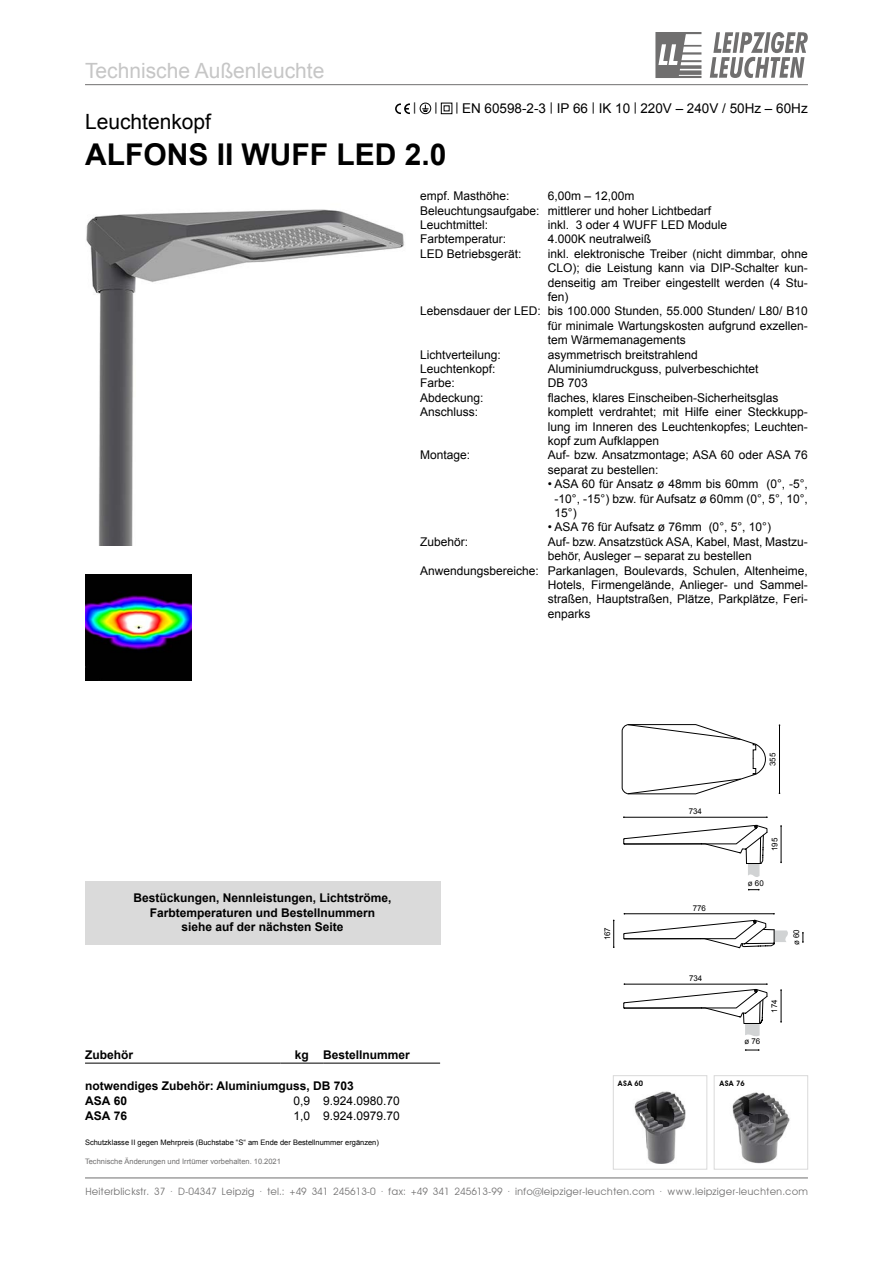
<style>
.page{position:relative;width:893px;height:1263px;background:#fff}
.page>*{position:absolute;margin:0;border:0;box-sizing:border-box;transform-origin:0 0}
.t1{font:700 30px "Arial";color:#000}
.t2{font:21px "Arial";color:#c6c6c6}
.t3{font:21px "Arial";color:#000}
.t4{font:13.5px "Arial";color:#000}
.t5{font:12px/14.4px "Arial";color:#000}
.t6{font:700 12px/14.4px "Arial";color:#000}
.t7{font:10.2px "Avant Garde";color:#706f6f}
.t8{font:7.95px "Arial";color:#000}
.t9{font:7.5px "Arial";color:#000}
.t10{font:7.5px "Arial";color:#706f6f}
.t11{font:600 7.5px "Avant Garde";color:#000}
.s1{font-size:12px}
</style>
<div class="page">
<hr style="left:85px;top:1177px;width:723px;height:1px;background:#706f6f">
<hr style="left:85px;top:84px;width:723px;height:1px;background:#706f6f">
<svg style="left:655px;top:32px;width:46px;height:46px"></svg>
<svg style="left:710px;top:32px;width:98px;height:46px"></svg>
<svg style="left:395px;top:103px;width:15px;height:11px"></svg>
<svg style="left:419px;top:102px;width:12px;height:12px"></svg>
<div style="left:441px;top:103px;width:11px;height:11px;border:1px solid #000"></div>
<svg style="left:444px;top:105px;width:5px;height:6px"></svg>
<img style="left:86px;top:209px;width:319px;height:336px">
<img style="left:85px;top:574px;width:106px;height:106px">
<img style="left:732px;top:1092px;width:58px;height:72px">
<div style="left:714px;top:1075px;width:94px;height:94px;border:1px solid #dadada"></div>
<img style="left:634px;top:1091px;width:52px;height:73px">
<div style="left:613px;top:1075px;width:94px;height:94px;border:1px solid #dadada"></div>
<hr style="left:781px;top:826px;width:1px;height:36px;background:#000">
<hr style="left:624px;top:817px;width:143px;height:1px;background:#000">
<svg style="left:623px;top:825px;width:144px;height:52px"></svg>
<hr style="left:781px;top:990px;width:1px;height:32px;background:#000">
<hr style="left:779px;top:725px;width:1px;height:68px;background:#000">
<svg style="left:622px;top:724px;width:144px;height:70px"></svg>
<hr style="left:624px;top:913px;width:150px;height:1px;background:#000">
<svg style="left:623px;top:920px;width:165px;height:28px"></svg>
<svg style="left:748px;top:889px;width:12px;height:1px"></svg>
<svg style="left:802px;top:932px;width:2px;height:11px"></svg>
<svg style="left:613px;top:920px;width:1px;height:28px"></svg>
<svg style="left:745px;top:1049px;width:14px;height:2px"></svg>
<svg style="left:623px;top:983px;width:145px;height:54px"></svg>
<hr style="left:85px;top:1063px;width:196px;height:1px;background:#000">
<hr style="left:281px;top:1063px;width:42px;height:1px;background:#000">
<hr style="left:323px;top:1063px;width:117px;height:1px;background:#000">
<div style="left:85px;top:881px;width:355px;height:63px;background:#dadada"></div>
<h2 class="t2" style="left:85px;top:57px;width:241px">Technische Außenleuchte</h2>
<p class="t5" style="left:413px;top:100px;width:5px">|</p>
<p class="t5" style="left:434px;top:100px;width:5px">|</p>
<p class="t4" style="left:456px;top:100px;width:354px"><span class="s1">|</span> EN 60598-2-3 <span class="s1">|</span> IP 66 <span class="s1">|</span> IK 10 <span class="s1">|</span> 220V – 240V / 50Hz – 60Hz</p>
<h2 class="t3" style="left:85px;top:107px;width:128px">Leuchtenkopf</h2>
<h1 class="t1" style="left:85px;top:134px;width:363px">ALFONS II WUFF LED 2.0</h1>
<p class="t5" style="left:420px;top:189px;width:91px">empf. Masthöhe:</p>
<p class="t5" style="left:420px;top:189px;width:292px;text-indent:128px">6,00m – 12,00m<br>Beleuchtungsaufgabe: mittlerer und hoher Lichtbedarf<br>Leuchtmittel:</p>
<p class="t5" style="left:548px;top:218px;width:181px">inkl. 3 oder 4 WUFF LED Module</p>
<p class="t5" style="left:420px;top:232px;width:88px">Farbtemperatur:</p>
<p class="t5" style="left:548px;top:232px;width:105px">4.000K neutralweiß</p>
<p class="t5" style="left:420px;top:246px;width:103px">LED Betriebsgerät:</p>
<p class="t5" style="left:548px;top:246px;width:262px">inkl. elektronische Treiber (nicht dimmbar, ohne</p>
<p class="t5" style="left:548px;top:261px;width:262px">CLO); die Leistung kann via DIP-Schalter kun-</p>
<p class="t5" style="left:548px;top:275px;width:262px">denseitig am Treiber eingestellt werden (4 Stu-</p>
<p class="t5" style="left:548px;top:290px;width:22px">fen)</p>
<p class="t5" style="left:420px;top:304px;width:389px">Lebensdauer der LED: bis 100.000 Stunden, 55.000 Stunden/ L80/ B10</p>
<p class="t5" style="left:548px;top:318px;width:262px">für minimale Wartungskosten aufgrund exzellen-</p>
<p class="t5" style="left:548px;top:333px;width:140px">tem Wärmemanagements</p>
<p class="t5" style="left:420px;top:347px;width:82px">Lichtverteilung:</p>
<p class="t5" style="left:548px;top:347px;width:152px">asymmetrisch breitstrahlend</p>
<p class="t5" style="left:420px;top:362px;width:77px">Leuchtenkopf:</p>
<p class="t5" style="left:548px;top:362px;width:212px">Aluminiumdruckguss, pulverbeschichtet</p>
<p class="t5" style="left:420px;top:376px;width:36px">Farbe:</p>
<p class="t5" style="left:548px;top:376px;width:42px">DB 703</p>
<p class="t5" style="left:420px;top:390px;width:65px">Abdeckung:</p>
<p class="t5" style="left:548px;top:390px;width:232px">flaches, klares Einscheiben-Sicherheitsglas</p>
<p class="t5" style="left:420px;top:405px;width:60px">Anschluss:</p>
<p class="t5" style="left:548px;top:405px;width:262px;text-align:justify">komplett verdrahtet; mit Hilfe einer Steckkupp&shy;lung im Inneren des Leuchtenkopfes; Leuchten&shy;kopf zum Aufklappen</p>
<p class="t5" style="left:420px;top:448px;width:52px">Montage:</p>
<p class="t5" style="left:548px;top:448px;width:262px">Auf- bzw. Ansatzmontage; ASA 60 oder ASA 76 separat zu bestellen:</p>
<p class="t5" style="left:555px;top:477px;width:255px;text-align:justify;text-indent:-7px">• ASA 60 für Ansatz ø 48mm bis 60mm (0°, -5°, -10°, -15°) bzw. für Aufsatz ø 60mm (0°, 5°, 10°, 15°)</p>
<p class="t5" style="left:548px;top:520px;width:225px">• ASA 76 für Aufsatz ø 76mm (0°, 5°, 10°)</p>
<p class="t5" style="left:420px;top:534px;width:50px">Zubehör:</p>
<p class="t5" style="left:548px;top:534px;width:262px">Auf- bzw. Ansatzstück ASA, Kabel, Mast, Mastzu-</p>
<p class="t5" style="left:548px;top:549px;width:206px">behör, Ausleger – separat zu bestellen</p>
<p class="t5" style="left:420px;top:563px;width:389px">Anwendungsbereiche: Parkanlagen, Boulevards, Schulen, Altenheime,</p>
<p class="t5" style="left:548px;top:578px;width:262px">Hotels, Firmengelände, Anlieger- und Sammel-</p>
<p class="t5" style="left:548px;top:592px;width:262px">straßen, Hauptstraßen, Plätze, Parkplätze, Feri-</p>
<p class="t5" style="left:548px;top:606px;width:44px">enparks</p>
<p class="t6" style="left:134px;top:891px;width:260px;text-align:center">Bestückungen, Nennleistungen, Lichtströme,<br>Farbtemperaturen und Bestellnummern siehe auf der nächsten Seite</p>
<p class="t6" style="left:85px;top:1048px;width:50px">Zubehör</p>
<p class="t6" style="left:295px;top:1048px;width:116px">kg Bestellnummer</p>
<p class="t6" style="left:85px;top:1078px;width:270px;line-height:14.9px">notwendiges Zubehör: Aluminiumguss, DB 703<br>ASA 60</p>
<p class="t5" style="left:294px;top:1093px;width:108px">0,9 9.924.0980.70</p>
<p class="t6" style="left:85px;top:1108px;width:44px">ASA 76</p>
<p class="t5" style="left:294px;top:1108px;width:108px">1,0 9.924.0979.70</p>
<p class="t9" style="left:85px;top:1137px;width:295px">Schutzklasse II gegen Mehrpreis (Buchstabe “S“ am Ende der Bestellnummer ergänzen)</p>
<p class="t10" style="left:85px;top:1156px;width:197px">Technische Änderungen und Irrtümer vorbehalten. 10.2021</p>
<p class="t8" style="left:767px;top:766px;width:15px;rotate:-90deg">355</p>
<p class="t8" style="left:602px;top:940px;width:15px;rotate:-90deg">167</p>
<p class="t8" style="left:689px;top:806px;width:15px">734</p>
<p class="t8" style="left:693px;top:903px;width:15px">776</p>
<p class="t8" style="left:689px;top:973px;width:15px">734</p>
<p class="t8" style="left:769px;top:851px;width:15px;rotate:-90deg">195</p>
<p class="t8" style="left:748px;top:878px;width:17px">ø 60</p>
<p class="t8" style="left:744px;top:1036px;width:17px">ø 76</p>
<p class="t8" style="left:769px;top:1013px;width:15px;rotate:-90deg">174</p>
<p class="t11" style="left:618px;top:1079px;width:27px">ASA 60</p>
<p class="t11" style="left:719px;top:1079px;width:27px">ASA 76</p>
<p class="t8" style="left:791px;top:945px;width:17px;rotate:-90deg">ø 60</p>
<p class="t7" style="left:85px;top:1185px;width:724px">Heiterblickstr. 37 · D-04347 Leipzig · tel.: +49 341 245613-0 · fax: +49 341 245613-99 · info@leipziger-leuchten.com · www.leipziger-leuchten.com</p>
</div>
